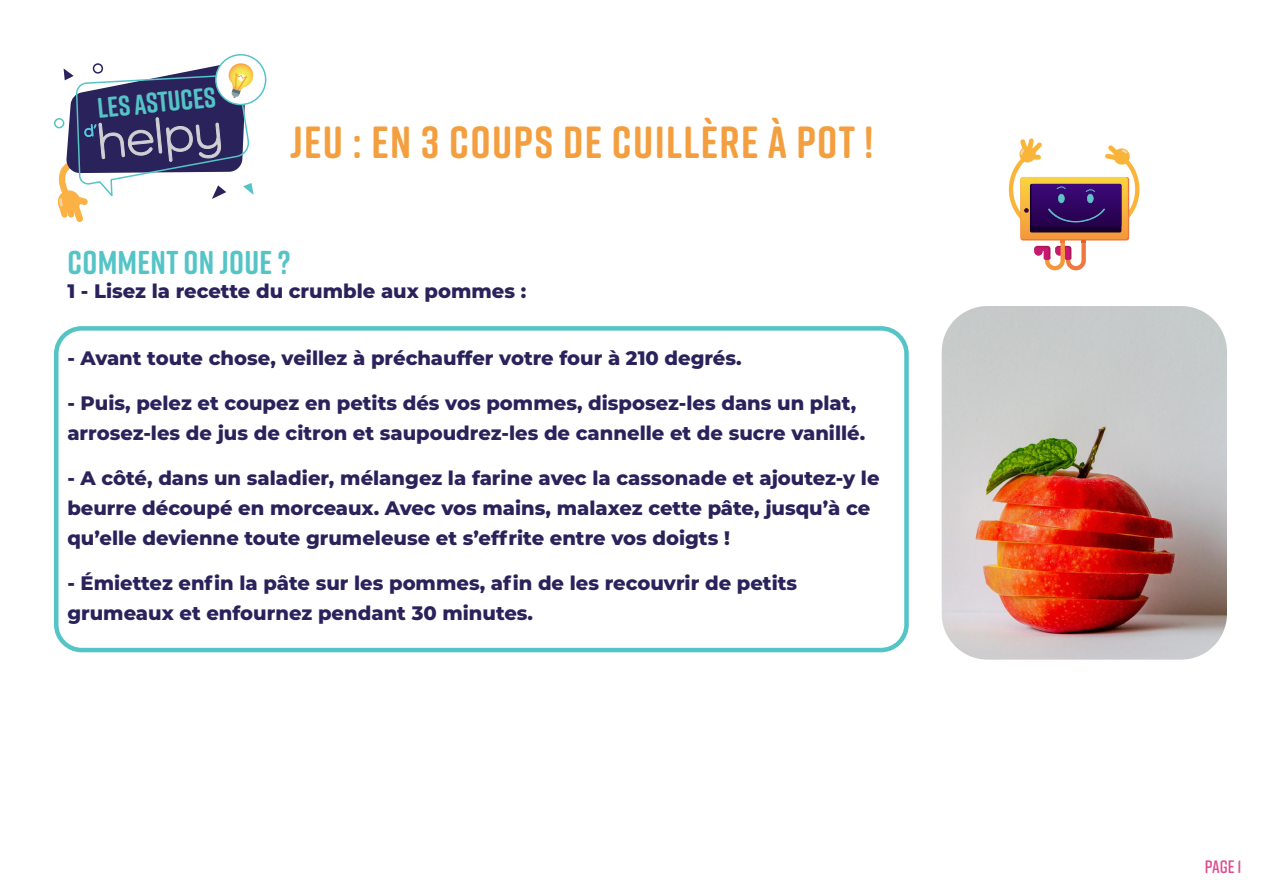
<style>
.page{position:relative;width:1263px;height:893px;background:#fff}
.page>*{position:absolute;margin:0;border:0;box-sizing:border-box;transform-origin:0 0}
.t1{font:49.8px "Como";color:#ced0d3}
.t2{font:700 45px "Rift Soft";letter-spacing:.03em;color:#f49f3f}
.t3{font:700 33px "Rift Soft";letter-spacing:.01em;color:#55c4c6}
.t4{font:700 28.35px "Rift Soft";color:#55c4c6}
.t5{font:800 19.5px/30px "Montserrat";color:#2a225a}
.t6{font:600 18px "Rift Soft";color:#e04d8f}
</style>
<div class="page">
<svg style="left:216px;top:55px;width:50px;height:50px"></svg>
<div style="left:215px;top:54px;width:51px;height:51px;border:1px solid #55c4c6;border-radius:50%"></div>
<div style="left:220px;top:59px;width:41px;height:41px;background:#fff;border-radius:50%"></div>
<div style="left:54px;top:118px;width:10px;height:10px;border:1px solid #55c4c6;border-radius:50%"></div>
<img style="left:943px;top:307px;width:283px;height:352px">
<div style="left:906px;top:270px;width:357px;height:426px;border:36px solid #fff;border-radius:64px"></div>
<div style="left:54px;top:326px;width:855px;height:326px;border:4px solid #55c4c6;border-radius:26px"></div>
<div style="left:1008px;top:138px;width:132px;height:133px;background:#fff"></div>
<svg style="left:1009px;top:138px;width:130px;height:132px"></svg>
<svg style="left:56px;top:61px;width:199px;height:161px"></svg>
<h3 class="t4" style="left:95px;top:88px;width:120px;rotate:-6deg">LES ASTUCES</h3>
<h1 class="t1" style="left:94px;top:113px;width:127px;rotate:-6deg">helpy</h1>
<p class="t2" style="left:290px;top:110px;width:584px">JEU : EN 3 COUPS DE CUILLÈRE À POT !</p>
<p class="t3" style="left:68px;top:239px;width:224px">COMMENT ON JOUE ?</p>
<p class="t5" style="left:67px;top:275px;width:460px">1 - Lisez la recette du crumble aux pommes :</p>
<p class="t5" style="left:67px;top:342px;width:676px">- Avant toute chose, veillez à préchauffer votre four à 210 degrés.</p>
<p class="t5" style="left:67px;top:387px;width:799px">- Puis, pelez et coupez en petits dés vos pommes, disposez-les dans un plat, arrosez-les de jus de citron et saupoudrez-les de cannelle et de sucre vanillé.</p>
<p class="t5" style="left:67px;top:462px;width:814px">- A côté, dans un saladier, mélangez la farine avec la cassonade et ajoutez-y le beurre découpé en morceaux. Avec vos mains, malaxez cette pâte, jusqu’à ce qu’elle devienne toute grumeleuse et s’effrite entre vos doigts !</p>
<p class="t5" style="left:67px;top:567px;width:731px">- Émiettez enfin la pâte sur les pommes, afin de les recouvrir de petits grumeaux et enfournez pendant 30 minutes.</p>
<p class="t6" style="left:1205px;top:853px;width:38px">Page 1</p>
</div>
